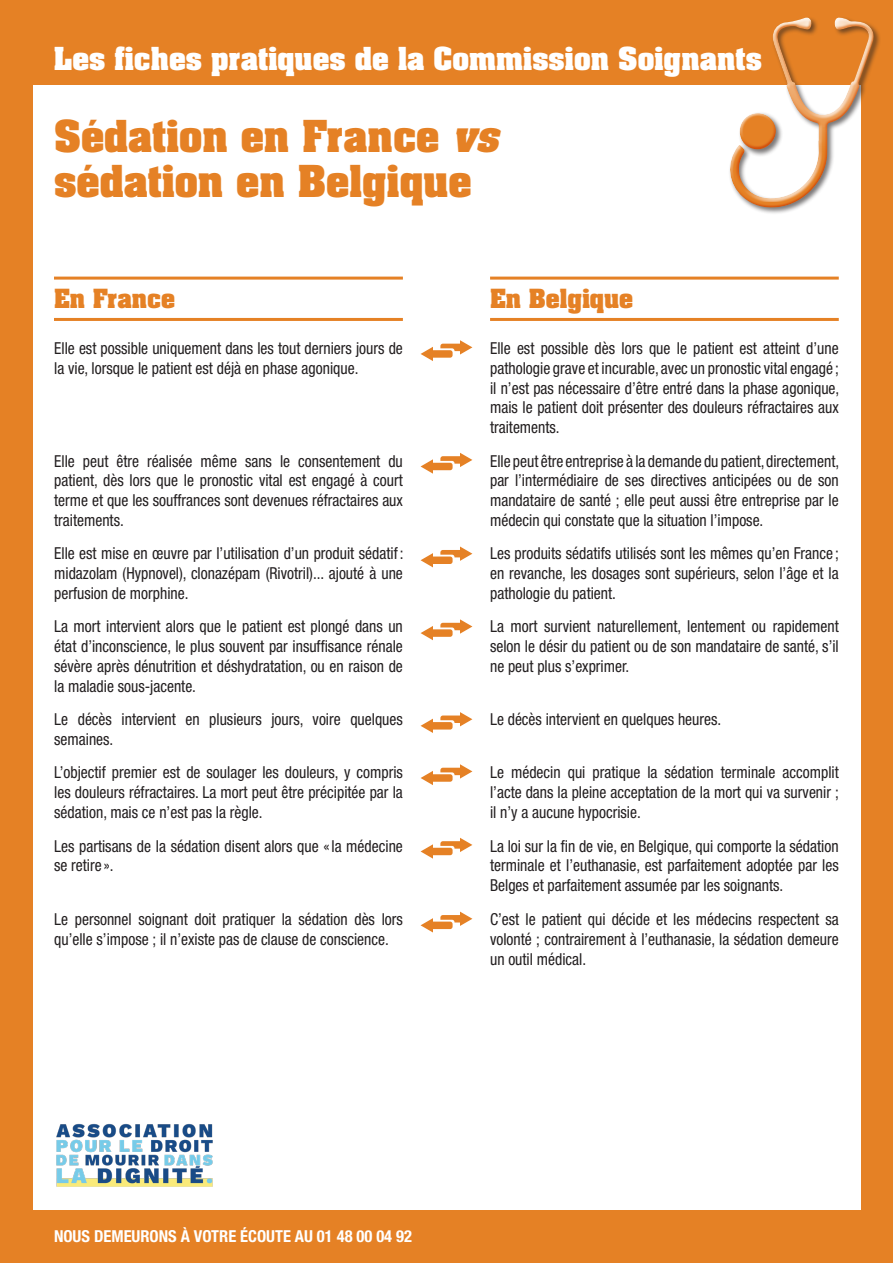
<style>
.page{position:relative;width:893px;height:1263px;background:#e58125}
.page>*{position:absolute;margin:0;border:0;box-sizing:border-box;transform-origin:0 0}
.t1{font:700 37.5px/45px "Aachen";color:#e58125}
.t2{font:700 27px "Aachen";color:#fff}
.t3{font:700 22.5px "Aachen";color:#e58125}
.t4{font:condensed 16.5px/19.8px "Helvetica Neue LT Std";color:#231f20;text-align:justify;scale:.95 1}
.t5{font:700 condensed 16.5px "Helvetica Neue LT Std";color:#fff}
.s1{font-style:italic}
</style>
<div class="page">
<div style="left:33px;top:85px;width:827px;height:1124px;background:#fff"></div>
<hr style="left:54px;top:277px;width:349px;height:3px;background:#e58125">
<hr style="left:490px;top:277px;width:349px;height:3px;background:#e58125">
<hr style="left:54px;top:318px;width:349px;height:3px;background:#e58125">
<hr style="left:490px;top:318px;width:349px;height:3px;background:#e58125">
<img style="left:56px;top:1123px;width:157px;height:63px">
<div style="left:728px;top:16px;width:153px;height:199px;background:#231f20;opacity:.6"></div>
<div style="left:727px;top:16px;width:147px;height:186px;background:#fff;opacity:.75"></div>
<div style="left:731px;top:18px;width:143px;height:192px;background:#e58125;opacity:.75"></div>
<div style="left:738px;top:111px;width:45px;height:46px;background:#231f20;opacity:.6"></div>
<div style="left:737px;top:112px;width:39px;height:30px;background:#fff;opacity:.75"></div>
<div style="left:739px;top:119px;width:37px;height:32px;background:#e58125;opacity:.75"></div>
<svg style="left:421px;top:340px;width:51px;height:21px"></svg>
<svg style="left:421px;top:453px;width:51px;height:21px"></svg>
<svg style="left:421px;top:546px;width:51px;height:21px"></svg>
<svg style="left:421px;top:619px;width:51px;height:21px"></svg>
<svg style="left:421px;top:712px;width:51px;height:21px"></svg>
<svg style="left:421px;top:764px;width:51px;height:21px"></svg>
<svg style="left:421px;top:838px;width:51px;height:21px"></svg>
<svg style="left:421px;top:911px;width:51px;height:21px"></svg>
<h2 class="t2" style="left:54px;top:39px;width:709px">Les fiches pratiques de la Commission Soignants</h2>
<h1 class="t1" style="left:54px;top:113px;width:457px">Sédation en France <span class="s1">vs </span>sédation en Belgique</h1>
<h3 class="t3" style="left:54px;top:282px;width:123px">En France</h3>
<h3 class="t3" style="left:490px;top:282px;width:145px">En Belgique</h3>
<p class="t4" style="left:54px;top:338px;width:369px">Elle est possible uniquement dans les tout derniers jours de la vie, lorsque le patient est déjà en phase agonique.</p>
<p class="t4" style="left:54px;top:451px;width:369px">Elle peut être réalisée même sans le consentement du patient, dès lors que le pronostic vital est engagé à court terme et que les souffrances sont devenues réfractaires aux traitements.</p>
<p class="t4" style="left:54px;top:543px;width:369px">Elle est mise en œuvre par l’utilisation d’un produit sédatif: midazolam (Hypnovel), clonazépam (Rivotril)... ajouté à une perfusion de morphine.</p>
<p class="t4" style="left:54px;top:616px;width:369px">La mort intervient alors que le patient est plongé dans un état d’inconscience, le plus souvent par insuffisance rénale sévère après dénutrition et déshydratation, ou en raison de la maladie sous-jacente.</p>
<p class="t4" style="left:54px;top:709px;width:369px">Le décès intervient en plusieurs jours, voire quelques semaines.</p>
<p class="t4" style="left:54px;top:762px;width:369px">L’objectif premier est de soulager les douleurs, y compris les douleurs réfractaires. La mort peut être précipitée par la sédation, mais ce n’est pas la règle.</p>
<p class="t4" style="left:54px;top:836px;width:369px">Les partisans de la sédation disent alors que «la médecine se retire ».</p>
<p class="t4" style="left:54px;top:909px;width:368px">Le personnel soignant doit pratiquer la sédation dès lors qu’elle s’impose ; il n’existe pas de clause de conscience.</p>
<p class="t4" style="left:490px;top:338px;width:369px">Elle est possible dès lors que le patient est atteint d’une pathologie grave et incurable, avec un pronostic vital engagé ; il n’est pas nécessaire d’être entré dans la phase agonique, mais le patient doit présenter des douleurs réfractaires aux traitements.</p>
<p class="t4" style="left:490px;top:451px;width:369px">Elle peut être entreprise à la demande du patient, directement, par l’intermédiaire de ses directives anticipées ou de son mandataire de santé ; elle peut aussi être entreprise par le médecin qui constate que la situation l’impose.</p>
<p class="t4" style="left:490px;top:543px;width:369px">Les produits sédatifs utilisés sont les mêmes qu’en France ; en revanche, les dosages sont supérieurs, selon l’âge et la pathologie du patient.</p>
<p class="t4" style="left:490px;top:616px;width:369px">La mort survient naturellement, lentement ou rapidement selon le désir du patient ou de son mandataire de santé, s’il ne peut plus s’exprimer.</p>
<p class="t4" style="left:490px;top:709px;width:245px">Le décès intervient en quelques heures.</p>
<p class="t4" style="left:490px;top:762px;width:369px">Le médecin qui pratique la sédation terminale accomplit l’acte dans la pleine acceptation de la mort qui va survenir ; il n’y a aucune hypocrisie.</p>
<p class="t4" style="left:490px;top:836px;width:369px">La loi sur la fin de vie, en Belgique, qui comporte la sédation terminale et l’euthanasie, est parfaitement adoptée par les Belges et parfaitement assumée par les soignants.</p>
<p class="t4" style="left:490px;top:909px;width:369px">C’est le patient qui décide et les médecins respectent sa volonté ; contrairement à l’euthanasie, la sédation demeure un outil médical.</p>
<p class="t5" style="left:54px;top:1226px;width:359px">NOUS DEMEURONS À VOTRE ÉCOUTE AU 01 48 00 04 92</p>
</div>
